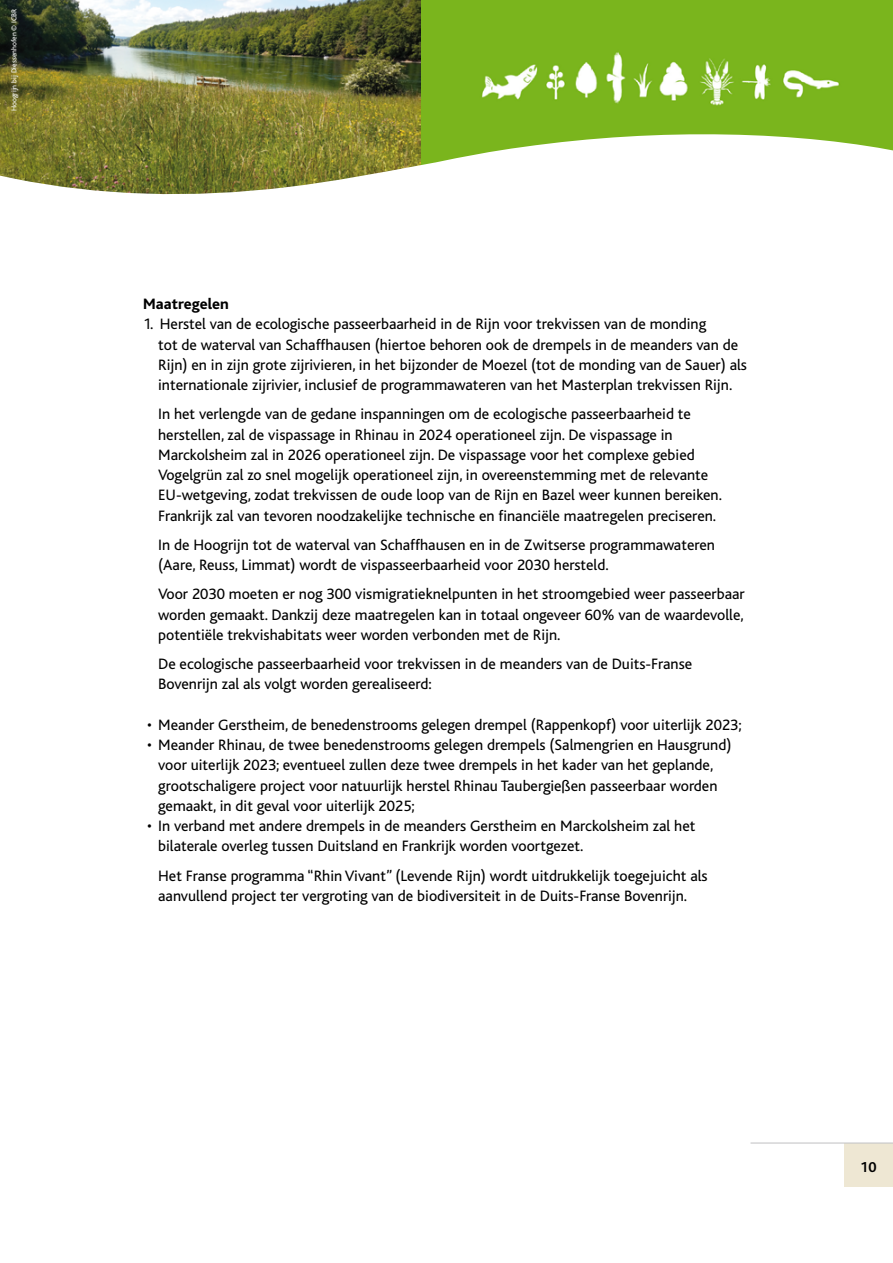
<style>
.page{position:relative;width:893px;height:1263px;background:#fff}
.page>*{position:absolute;margin:0;border:0;box-sizing:border-box;transform-origin:0 0}
.t1{font:15.75px/20.2px "Bliss";color:#000}
.t2{font:800 15.75px "Bliss";color:#000}
.t3{font:700 15px "Bliss";color:#000}
.t4{font:7.5px "Bliss";color:#fff}
</style>
<div class="page">
<div style="left:845px;top:1143px;width:48px;height:44px;background:#eee7d3"></div>
<img style="left:421px;top:0;width:472px;height:128px">
<hr style="left:750px;top:1142px;width:143px;height:1px;background:#c6c7c8">
<img style="left:0;top:0;width:421px;height:128px">
<svg style="left:0;top:128px;width:893px;height:67px"></svg>
<p class="t4" style="left:10px;top:111px;width:104px;rotate:-90deg">Hoogrijn bij Diessenhofen © ICBR</p>
<p class="t2" style="left:143px;top:296px;width:87px">Maatregelen</p>
<p class="t1" style="left:158px;top:314px;width:590px;text-indent:-15px">1. Herstel van de ecologische passeerbaarheid in de Rijn voor trekvissen van de monding<br>tot de waterval van Schaffhausen (hiertoe behoren ook de drempels in de meanders van de Rijn) en in zijn grote zijrivieren, in het bijzonder de Moezel (tot de monding van de Sauer) als internationale zijrivier, inclusief de programmawateren van het Masterplan trekvissen Rijn.</p>
<p class="t1" style="left:158px;top:404px;width:534px">In het verlengde van de gedane inspanningen om de ecologische passeerbaarheid te</p>
<p class="t1" style="left:158px;top:425px;width:516px">herstellen, zal de vispassage in Rhinau in 2024 operationeel zijn. De vispassage in</p>
<p class="t1" style="left:158px;top:445px;width:552px">Marckolsheim zal in 2026 operationeel zijn. De vispassage voor het complexe gebied<br>Vogelgrün zal zo snel mogelijk operationeel zijn, in overeenstemming met de relevante</p>
<p class="t1" style="left:158px;top:485px;width:565px">EU-wetgeving, zodat trekvissen de oude loop van de Rijn en Bazel weer kunnen bereiken.<br>Frankrijk zal van tevoren noodzakelijke technische en financiële maatregelen preciseren.</p>
<p class="t1" style="left:158px;top:535px;width:558px">In de Hoogrijn tot de waterval van Schaffhausen en in de Zwitserse programmawateren (Aare, Reuss, Limmat) wordt de vispasseerbaarheid voor 2030 hersteld.</p>
<p class="t1" style="left:158px;top:584px;width:588px;text-align:justify">Voor 2030 moeten er nog 300 vismigratieknelpunten in het stroomgebied weer passeerbaar worden gemaakt. Dankzij deze maatregelen kan in totaal ongeveer 60% van de waardevolle, potentiële trekvishabitats weer worden verbonden met de Rijn.</p>
<p class="t1" style="left:158px;top:654px;width:536px">De ecologische passeerbaarheid voor trekvissen in de meanders van de Duits-Franse<br>Bovenrijn zal als volgt worden gerealiseerd:</p>
<p class="t1" style="left:147px;top:715px;width:596px">• Meander Gerstheim, de benedenstrooms gelegen drempel (Rappenkopf) voor uiterlijk 2023;</p>
<p class="t1" style="left:158px;top:735px;width:575px;text-indent:-11px">• Meander Rhinau, de twee benedenstrooms gelegen drempels (Salmengrien en Hausgrund) voor uiterlijk 2023; eventueel zullen deze twee drempels in het kader van het geplande, grootschaligere project voor natuurlijk herstel Rhinau Taubergießen passeerbaar worden gemaakt, in dit geval voor uiterlijk 2025;</p>
<p class="t1" style="left:158px;top:816px;width:539px;text-indent:-11px">• In verband met andere drempels in de meanders Gerstheim en Marckolsheim zal het bilaterale overleg tussen Duitsland en Frankrijk worden voortgezet.</p>
<p class="t1" style="left:158px;top:866px;width:551px">Het Franse programma “Rhin Vivant” (Levende Rijn) wordt uitdrukkelijk toegejuicht als aanvullend project ter vergroting van de biodiversiteit in de Duits-Franse Bovenrijn.</p>
<p class="t3" style="left:860px;top:1159px;width:18px">10</p>
</div>
